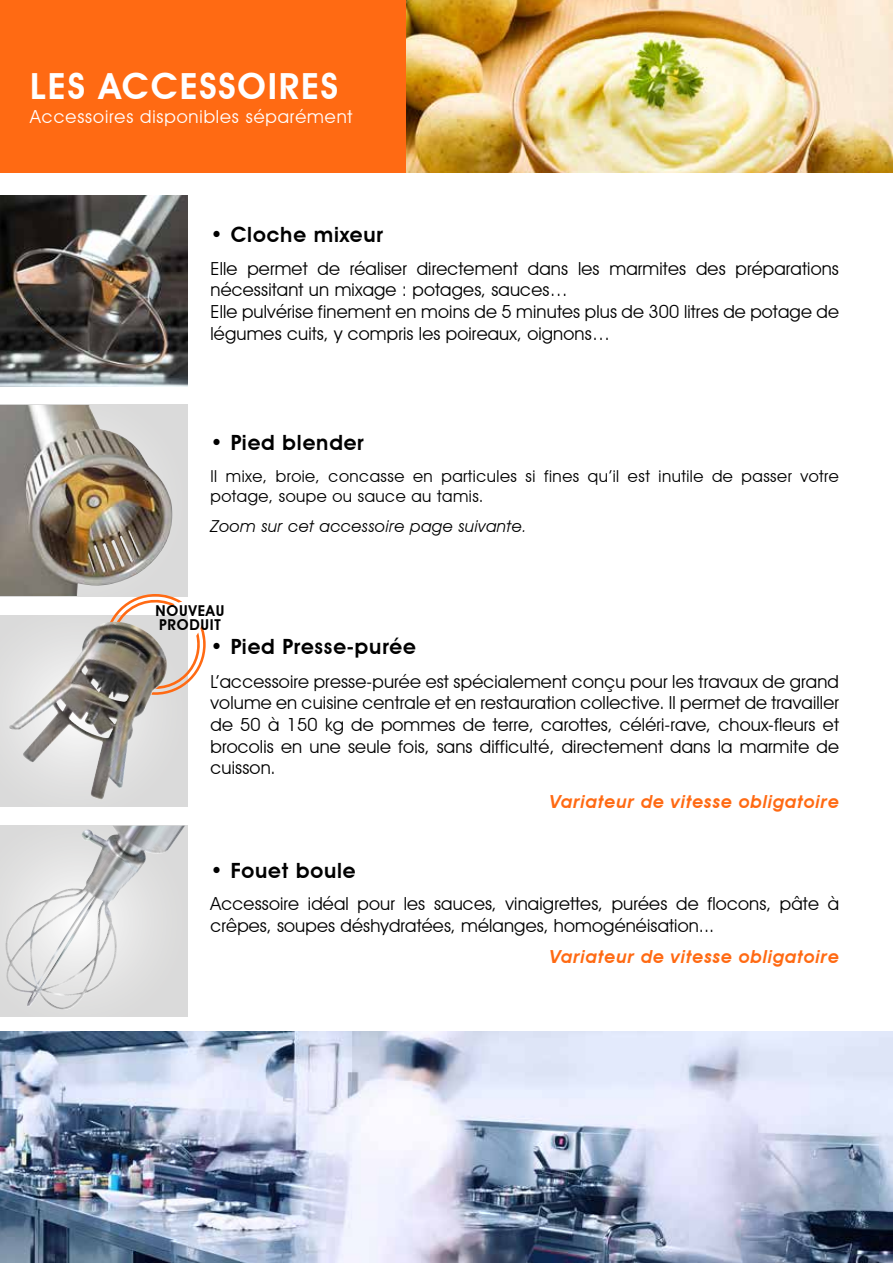
<style>
.page{position:relative;width:893px;height:1263px;background:#fff}
.page>*{position:absolute;margin:0;border:0;box-sizing:border-box;transform-origin:0 0}
.t1{font:600 36px "Avant Garde IT Cby BT";letter-spacing:.05em;color:#fff}
.t2{font:600 21px "Avant Garde IT Cby BT";letter-spacing:.04em;color:#000}
.t3{font:18px/21.6px "Avant Garde IT Cby BT";letter-spacing:.01em;color:#000}
.t4{font:italic 600 18px "Avant Garde IT Cby BT";letter-spacing:.04em;color:#ff6a13}
.t5{font:18px "Avant Garde IT Cby BT";letter-spacing:.05em;color:#fff}
.t6{font:16.5px/19.8px "Avant Garde IT Cby BT";letter-spacing:.03em;color:#000}
.t7{font:italic 16.5px "Avant Garde IT Cby BT";letter-spacing:.03em;color:#000}
.t8{font:600 15px/13.5px "Avant Garde IT Cby BT";letter-spacing:.05em;color:#000}
</style>
<div class="page">
<img style="left:405px;top:0;width:488px;height:172px">
<div style="left:0;top:0;width:405px;height:172px;background:#ff6a13"></div>
<img style="left:0;top:196px;width:187px;height:191px">
<div style="left:0;top:826px;width:187px;height:191px;background:#dbdbdb"></div>
<img style="left:6px;top:826px;width:179px;height:184px">
<div style="left:0;top:405px;width:187px;height:191px;background:#dadada"></div>
<img style="left:0;top:405px;width:173px;height:191px">
<div style="left:0;top:615px;width:187px;height:191px;background:#dbdbdb"></div>
<svg style="left:105px;top:594px;width:101px;height:101px"></svg>
<img style="left:9px;top:622px;width:161px;height:177px">
<img style="left:0;top:1031px;width:893px;height:232px">
<h1 class="t1" style="left:30px;top:64px;width:309px">LES ACCESSOIRES</h1>
<p class="t5" style="left:30px;top:105px;width:324px">Accessoires disponibles séparément</p>
<p class="t2" style="left:210px;top:222px;width:174px">• Cloche mixeur</p>
<p class="t3" style="left:210px;top:258px;width:630px">Elle permet de réaliser directement dans les marmites des préparations nécessitant un mixage : potages, sauces…<br>Elle pulvérise finement en moins de 5 minutes plus de 300 litres de potage de légumes cuits, y compris les poireaux, oignons…</p>
<p class="t2" style="left:210px;top:430px;width:155px">• Pied blender</p>
<p class="t6" style="left:210px;top:466px;width:630px">Il mixe, broie, concasse en particules si fines qu’il est inutile de passer votre potage, soupe ou sauce au tamis.</p>
<p class="t7" style="left:210px;top:516px;width:318px">Zoom sur cet accessoire page suivante.</p>
<p class="t8" style="left:156px;top:604px;width:70px">NOUVEAU<br>PRODUIT</p>
<p class="t2" style="left:210px;top:634px;width:207px">• Pied Presse-purée</p>
<p class="t3" style="left:210px;top:670px;width:630px;text-align:justify">L’accessoire presse-purée est spécialement conçu pour les travaux de grand volume en cuisine centrale et en restauration collective. Il permet de travailler de 50 à 150 kg de pommes de terre, carottes, céléri-rave, choux-fleurs et brocolis en une seule fois, sans difficulté, directement dans la marmite de cuisson.</p>
<p class="t4" style="left:550px;top:791px;width:290px">Variateur de vitesse obligatoire</p>
<p class="t2" style="left:210px;top:857px;width:147px">• Fouet boule</p>
<p class="t3" style="left:210px;top:893px;width:630px">Accessoire idéal pour les sauces, vinaigrettes, purées de flocons, pâte à crêpes, soupes déshydratées, mélanges, homogénéisation...</p>
<p class="t4" style="left:550px;top:946px;width:290px">Variateur de vitesse obligatoire</p>
</div>
